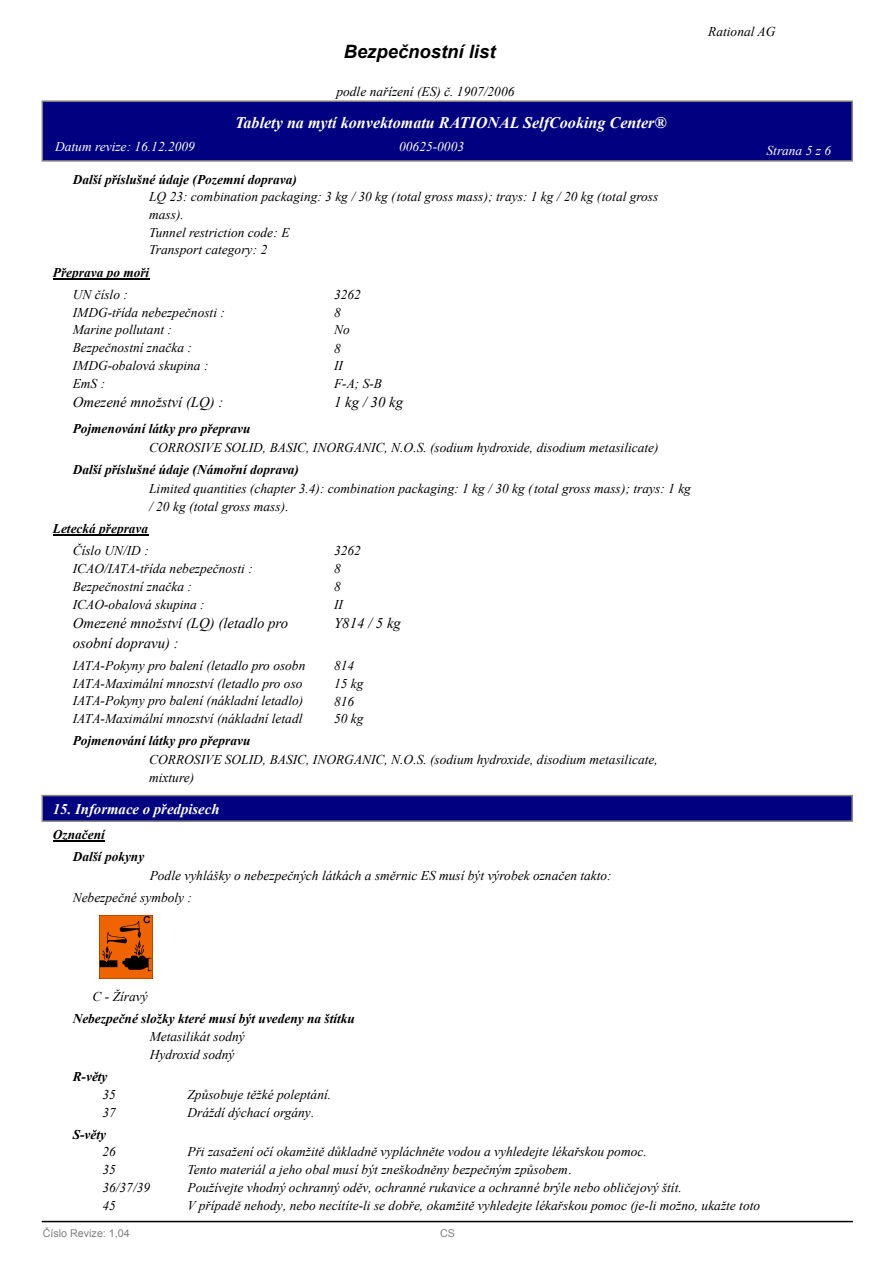
<style>
.page{position:relative;width:893px;height:1262px;background:#fff}
.page>*{position:absolute;margin:0;border:0;box-sizing:border-box;transform-origin:0 0}
.t1{font:italic 700 18.45px "Arial";color:#000}
.t2{font:italic 16.2px "Times New Roman Bold";color:#fff}
.t3{font:14.85px/19.5px "Times New Roman Italic";color:#000}
.t4{font:italic 14.85px "Times New Roman Bold";color:#fff}
.t5{font:13.35px/17.7px "Times New Roman Italic";color:#000}
.t6{font:italic 13.35px "Times New Roman Bold";color:#000}
.t7{font:13.35px "Times New Roman Italic";color:#fff}
.t8{font:10.8px "Arial";color:#808080}
</style>
<div class="page">
<div style="left:42px;top:100px;width:810px;height:62px;background:#000080;border:2px solid #808080"></div>
<div style="left:42px;top:795px;width:810px;height:27px;background:#000080;border:2px solid #808080"></div>
<hr style="left:42px;top:1220px;width:810px;height:2px;background:#000">
<hr style="left:53px;top:278px;width:96px;height:2px;background:#000">
<hr style="left:53px;top:534px;width:95px;height:2px;background:#000">
<hr style="left:53px;top:840px;width:52px;height:1px;background:#000">
<img style="left:100px;top:915px;width:52px;height:64px">
<h1 class="t1" style="left:344px;top:42px;width:153px">Bezpečnostní list</h1>
<p class="t5" style="left:336px;top:82px;width:179px">podle nařízení (ES) č. 1907/2006</p>
<p class="t2" style="left:235px;top:113px;width:433px">Tablety na mytí konvektomatu RATIONAL SelfCooking Center®</p>
<p class="t7" style="left:55px;top:140px;width:141px">Datum revize: 16.12.2009</p>
<p class="t7" style="left:399px;top:139px;width:66px">00625-0003</p>
<p class="t6" style="left:73px;top:172px;width:225px">Další příslušné údaje (Pozemní doprava)</p>
<p class="t5" style="left:149px;top:188px;width:510px">LQ 23: combination packaging: 3 kg / 30 kg (total gross mass); trays: 1 kg / 20 kg (total gross mass).<br>Tunnel restriction code: E<br>Transport category: 2</p>
<p class="t6" style="left:53px;top:265px;width:98px">Přeprava po moři</p>
<p class="t5" style="left:73px;top:285px;width:57px">UN číslo :</p>
<p class="t5" style="left:334px;top:286px;width:28px">3262</p>
<p class="t5" style="left:73px;top:303px;width:154px">IMDG-třída nebezpečnosti :</p>
<p class="t5" style="left:334px;top:303px;width:8px">8</p>
<p class="t5" style="left:73px;top:321px;width:101px">Marine pollutant :</p>
<p class="t5" style="left:334px;top:321px;width:17px">No</p>
<p class="t5" style="left:73px;top:339px;width:121px">Bezpečnostní značka :</p>
<p class="t5" style="left:334px;top:339px;width:8px">8</p>
<p class="t5" style="left:73px;top:357px;width:137px">IMDG-obalová skupina :</p>
<p class="t5" style="left:334px;top:357px;width:10px">II</p>
<p class="t5" style="left:73px;top:375px;width:34px">EmS :</p>
<p class="t5" style="left:334px;top:375px;width:50px">F-A; S-B</p>
<p class="t3" style="left:73px;top:392px;width:152px">Omezené množství (LQ) :</p>
<p class="t3" style="left:334px;top:392px;width:70px">1 kg / 30 kg</p>
<p class="t6" style="left:73px;top:421px;width:179px">Pojmenování látky pro přepravu</p>
<p class="t5" style="left:149px;top:438px;width:511px">CORROSIVE SOLID, BASIC, INORGANIC, N.O.S. (sodium hydroxide, disodium metasilicate)</p>
<p class="t5" style="left:149px;top:479px;width:543px">Limited quantities (chapter 3.4): combination packaging: 1 kg / 30 kg (total gross mass); trays: 1 kg / 20 kg (total gross mass).</p>
<p class="t6" style="left:73px;top:462px;width:228px">Další příslušné údaje (Námořní doprava)</p>
<p class="t6" style="left:53px;top:521px;width:97px">Letecká přeprava</p>
<p class="t5" style="left:73px;top:542px;width:78px">Číslo UN/ID :</p>
<p class="t5" style="left:334px;top:542px;width:28px">3262</p>
<p class="t5" style="left:73px;top:559px;width:182px">ICAO/IATA-třída nebezpečnosti :</p>
<p class="t5" style="left:334px;top:559px;width:8px">8</p>
<p class="t5" style="left:73px;top:577px;width:121px">Bezpečnostní značka :</p>
<p class="t5" style="left:334px;top:577px;width:8px">8</p>
<p class="t5" style="left:73px;top:595px;width:133px">ICAO-obalová skupina :</p>
<p class="t5" style="left:334px;top:595px;width:10px">II</p>
<p class="t3" style="left:73px;top:613px;width:217px">Omezené množství (LQ) (letadlo pro osobní dopravu) :</p>
<p class="t3" style="left:334px;top:613px;width:68px">Y814 / 5 kg</p>
<p class="t5" style="left:73px;top:656px;width:234px">IATA-Pokyny pro balení (letadlo pro osobn</p>
<p class="t5" style="left:334px;top:656px;width:22px">814</p>
<p class="t5" style="left:73px;top:674px;width:231px">IATA-Maximální mnozství (letadlo pro oso</p>
<p class="t5" style="left:334px;top:674px;width:31px">15 kg</p>
<p class="t5" style="left:73px;top:692px;width:232px">IATA-Pokyny pro balení (nákladní letadlo)</p>
<p class="t5" style="left:334px;top:692px;width:22px">816</p>
<p class="t5" style="left:73px;top:709px;width:231px">IATA-Maximální mnozství (nákladní letadl</p>
<p class="t5" style="left:334px;top:710px;width:31px">50 kg</p>
<p class="t5" style="left:149px;top:751px;width:510px">CORROSIVE SOLID, BASIC, INORGANIC, N.O.S. (sodium hydroxide, disodium metasilicate, mixture)</p>
<p class="t6" style="left:73px;top:733px;width:179px">Pojmenování látky pro přepravu</p>
<p class="t4" style="left:53px;top:800px;width:168px">15. Informace o předpisech</p>
<p class="t6" style="left:53px;top:827px;width:53px">Označení</p>
<p class="t5" style="left:150px;top:867px;width:463px">Podle vyhlášky o nebezpečných látkách a směrnic ES musí být výrobek označen takto:</p>
<p class="t6" style="left:73px;top:849px;width:73px">Další pokyny</p>
<p class="t5" style="left:73px;top:888px;width:121px">Nebezpečné symboly :</p>
<p class="t5" style="left:708px;top:22px;width:69px">Rational AG</p>
<p class="t7" style="left:766px;top:143px;width:66px">Strana 5 z 6</p>
<p class="t5" style="left:92px;top:987px;width:57px">C - Žíravý</p>
<p class="t6" style="left:73px;top:1011px;width:284px">Nebezpečné složky které musí být uvedeny na štítku</p>
<p class="t6" style="left:73px;top:1069px;width:36px">R-věty</p>
<p class="t5" style="left:150px;top:1028px;width:97px">Metasilikát sodný<br>Hydroxid sodný</p>
<p class="t5" style="left:102px;top:1085px;width:15px">35</p>
<p class="t5" style="left:187px;top:1085px;width:145px">Způsobuje těžké poleptání.</p>
<p class="t5" style="left:102px;top:1103px;width:15px">37</p>
<p class="t5" style="left:187px;top:1103px;width:128px">Dráždí dýchací orgány.</p>
<p class="t6" style="left:73px;top:1126px;width:35px">S-věty</p>
<p class="t5" style="left:102px;top:1143px;width:15px">26</p>
<p class="t5" style="left:187px;top:1143px;width:460px">Při zasažení očí okamžitě důkladně vypláchněte vodou a vyhledejte lékařskou pomoc.</p>
<p class="t5" style="left:102px;top:1160px;width:15px">35</p>
<p class="t5" style="left:187px;top:1160px;width:386px">Tento materiál a jeho obal musí být zneškodněny bezpečným způsobem.</p>
<p class="t5" style="left:102px;top:1178px;width:49px">36/37/39</p>
<p class="t5" style="left:187px;top:1178px;width:496px">Používejte vhodný ochranný oděv, ochranné rukavice a ochranné brýle nebo obličejový štít.</p>
<p class="t5" style="left:102px;top:1196px;width:15px">45</p>
<p class="t5" style="left:187px;top:1196px;width:574px">V případě nehody, nebo necítíte-li se dobře, okamžitě vyhledejte lékařskou pomoc (je-li možno, ukažte toto</p>
<p class="t8" style="left:43px;top:1226px;width:89px">Číslo Revize: 1,04</p>
<p class="t8" style="left:440px;top:1226px;width:16px">CS</p>
</div>
